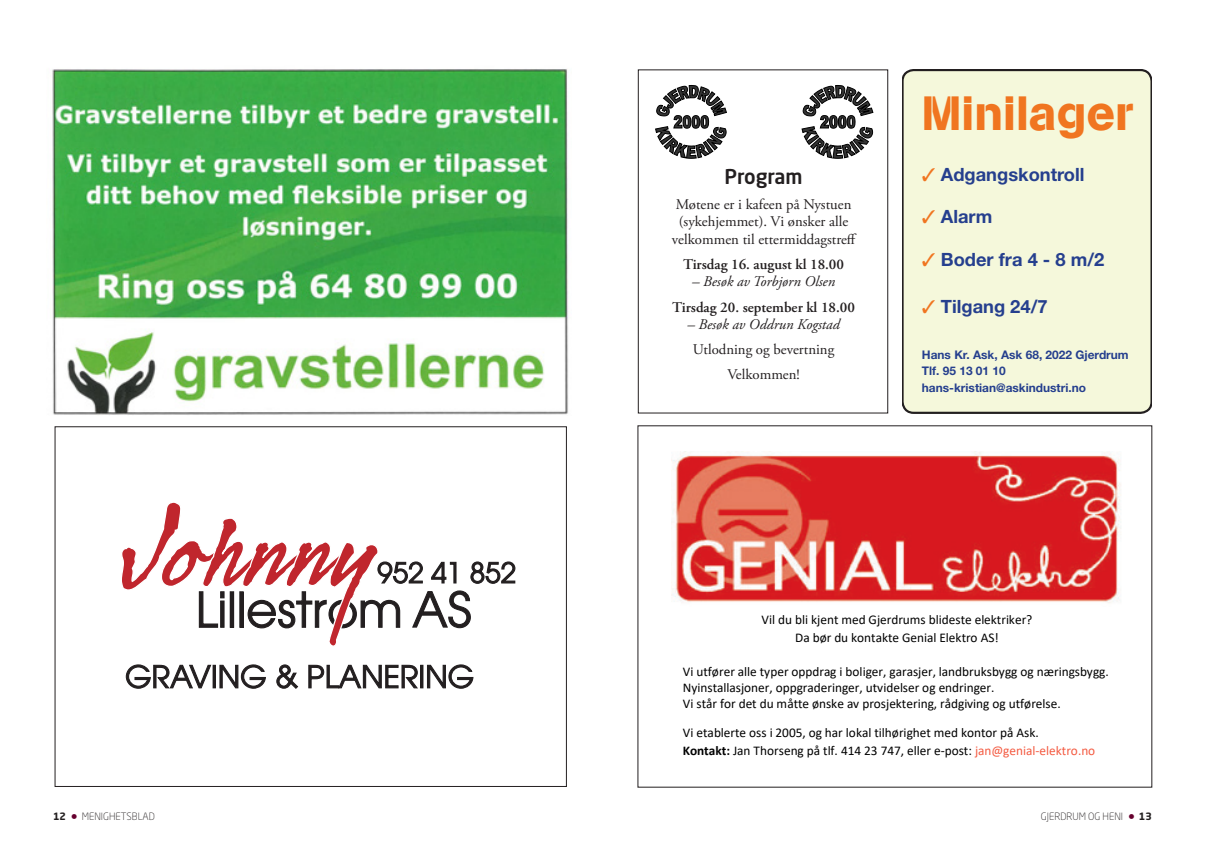
<style>
.page{position:relative;width:1205px;height:851px;background:#fff}
.page>*{position:absolute;margin:0;border:0;box-sizing:border-box;transform-origin:0 0}
.t1{font:47.5px "AG Book Stencil";color:#f07520}
.t2{font:500 20.12px "Neo Sans Std";color:#231f20}
.t3{font:700 18.25px "Helvetica Neue";color:#253f8e}
.t4{font:14.75px/17.5px "Adobe Garamond Pro";color:#231f20;text-align:center}
.t5{font:600 14.75px "Adobe Garamond Pro";color:#231f20}
.t6{font:italic 14.75px "Adobe Garamond Pro";color:#231f20}
.t7{font:13.25px/16.2px "Calibri";color:#000}
.t8{font:700 11.88px/16.5px "Helvetica Neue";color:#253f8e}
.t9{font:300 10px "Neo Sans Std";color:#231f20}
.s1{color:#f07520}
.s2{font-weight:700}
.s3{color:#f45b42}
.s4{font-weight:500;font-size:15px;color:#66002e}
</style>
<div class="page">
<img style="left:671px;top:451px;width:450px;height:152px">
<svg style="left:122px;top:502px;width:394px;height:144px"></svg>
<svg style="left:125px;top:664px;width:87px;height:25px"></svg>
<div style="left:213px;top:664px;width:3px;height:24px;border:1px solid #231f20"></div>
<svg style="left:219px;top:664px;width:47px;height:25px"></svg>
<svg style="left:276px;top:664px;width:23px;height:25px"></svg>
<svg style="left:308px;top:664px;width:110px;height:24px"></svg>
<div style="left:420px;top:664px;width:3px;height:24px;border:1px solid #231f20"></div>
<svg style="left:427px;top:664px;width:47px;height:25px"></svg>
<img style="left:52px;top:69px;width:516px;height:346px">
<div style="left:902px;top:70px;width:250px;height:343px;background:#f5f8db"></div>
<div style="left:638px;top:70px;width:250px;height:343px;border:1px solid #231f20"></div>
<svg style="left:655px;top:85px;width:72px;height:74px"></svg>
<svg style="left:801px;top:85px;width:73px;height:74px"></svg>
<h2 class="t2" style="left:724px;top:164px;width:80px">Program</h2>
<p class="t4" style="left:672px;top:196px;width:186px">Møtene er i kafeen på Nystuen (sykehjemmet). Vi ønsker alle velkommen til ettermiddagstreff</p>
<p class="t5" style="left:683px;top:256px;width:162px">Tirsdag 16. august kl 18.00</p>
<p class="t6" style="left:692px;top:273px;width:144px">– Besøk av Torbjørn Olsen</p>
<p class="t5" style="left:672px;top:298px;width:184px">Tirsdag 20. september kl 18.00</p>
<p class="t6" style="left:687px;top:315px;width:154px">– Besøk av Oddrun Kogstad</p>
<p class="t4" style="left:693px;top:337px;width:143px;line-height:25.1px">Utlodning og bevertning<br>Velkommen!</p>
<h1 class="t1" style="left:922px;top:85px;width:213px">Minilager</h1>
<h3 class="t3" style="left:922px;top:163px;width:164px"><span class="s1">✓</span> Adgangskontroll</h3>
<h3 class="t3" style="left:922px;top:205px;width:72px"><span class="s1">✓</span> Alarm</h3>
<h3 class="t3" style="left:922px;top:248px;width:184px"><span class="s1">✓</span> Boder fra 4 - 8 m/2</h3>
<h3 class="t3" style="left:922px;top:295px;width:127px"><span class="s1">✓</span> Tilgang 24/7</h3>
<p class="t8" style="left:922px;top:346px;width:208px">Hans Kr. Ask, Ask 68, 2022 Gjerdrum<br>Tlf. 95 13 01 10 hans-kristian@askindustri.no</p>
<p class="t7" style="left:761px;top:609px;width:272px;line-height:18.6px;text-align:center">Vil du bli kjent med Gjerdrums blideste elektriker?<br>Da bør du kontakte Genial Elektro AS!</p>
<p class="t7" style="left:683px;top:663px;width:427px">Vi utfører alle typer oppdrag i boliger, garasjer, landbruksbygg og næringsbygg.<br>Nyinstallasjoner, oppgraderinger, utvidelser og endringer.<br>Vi står for det du måtte ønske av prosjektering, rådgiving og utførelse.</p>
<p class="t7" style="left:683px;top:722px;width:414px;line-height:18.5px">Vi etablerte oss i 2005, og har lokal tilhørighet med kontor på Ask.<br><span class="s2">Kontakt:</span> Jan Thorseng på tlf. 414 23 747, eller e-post: <span class="s3">jan@genial-elektro.no</span></p>
<p class="t9" style="left:53px;top:810px;width:103px"><span class="s2">12</span> <span class="s4">•</span> MENIGHETSBLAD</p>
<p class="t9" style="left:1041px;top:810px;width:112px">GJERDRUM OG HENI <span class="s4">•</span> <span class="s2">13</span></p>
</div>
